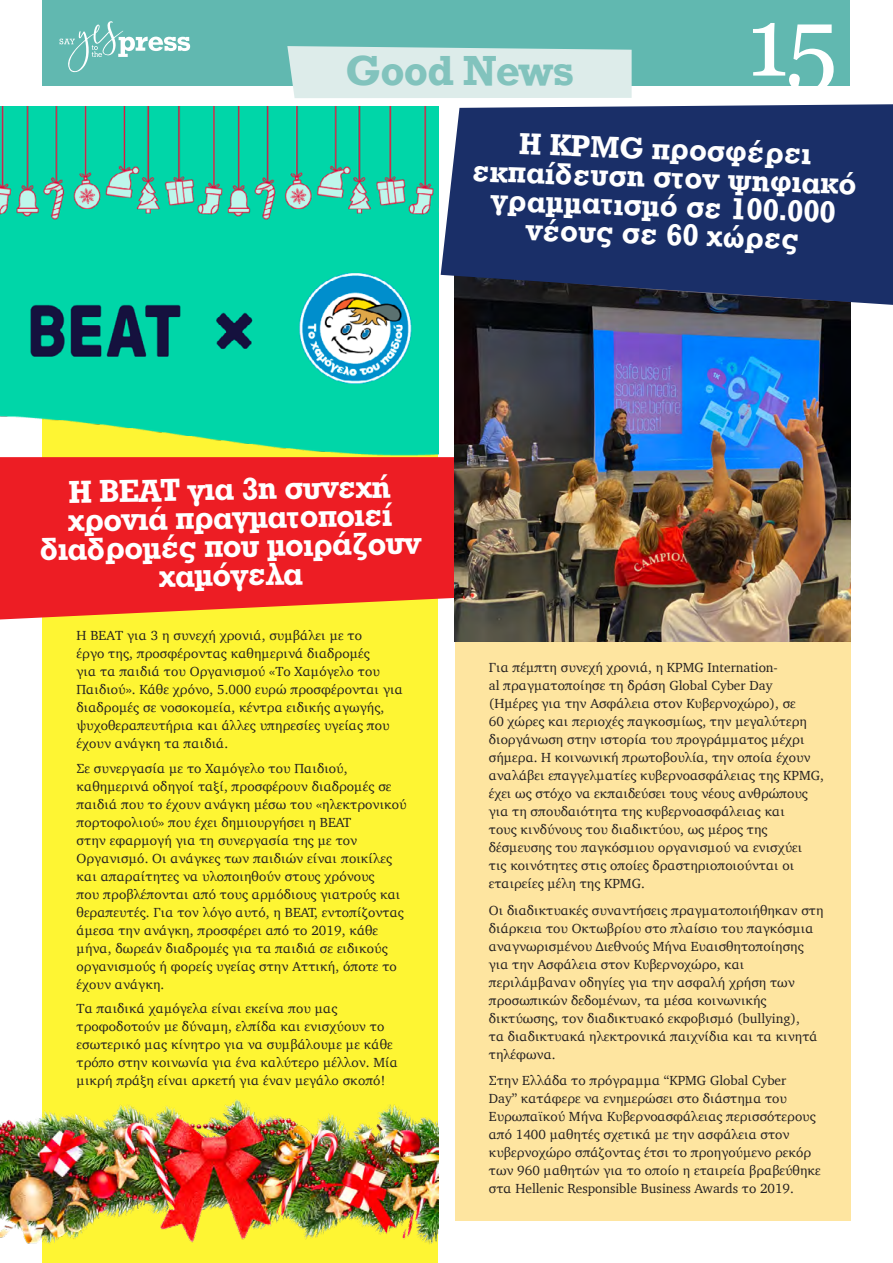
<style>
.page{position:relative;width:893px;height:1263px;background:#fff}
.page>*{position:absolute;margin:0;border:0;box-sizing:border-box;transform-origin:0 0}
.t1{font:97.5px "Georgia";color:#fff}
.t2{font:700 39.6px "Rockwell";letter-spacing:-.02em;color:#82c3bd}
.t3{font:33px/28.5px "UB Rockwell Bold";color:#fff;text-align:center}
.t4{font:31.5px/28.5px "UB Rockwell Bold";color:#fff;text-align:center}
.t5{font:13.5px/18px "Charter";color:#231f20}
</style>
<div class="page">
<div style="left:43px;top:0;width:807px;height:85px;background:#61b8b0"></div>
<svg style="left:60px;top:21px;width:130px;height:51px"></svg>
<div style="left:455px;top:247px;width:395px;height:973px;background:#fee5a0"></div>
<div style="left:43px;top:106px;width:395px;height:1157px;background:#fef533"></div>
<svg style="left:0;top:457px;width:455px;height:162px;background:#ed2c26"></svg>
<div style="left:287px;top:46px;width:345px;height:52px;background:#ddecea"></div>
<img style="left:0;top:106px;width:438px;height:366px">
<img style="left:0;top:1099px;width:438px;height:145px">
<img style="left:455px;top:305px;width:395px;height:337px">
<svg style="left:441px;top:104px;width:452px;height:201px;background:#213467"></svg>
<h2 class="t2" style="left:345px;top:45px;width:230px">Good Νews</h2>
<h1 class="t1" style="left:747px;top:-29px;width:92px">15</h1>
<h3 class="t4" style="left:474px;top:128px;width:386px;rotate:2deg">Η KPMG προσφέρει εκπαίδευση στον ψηφιακό γραμματισμό σε 100.000 νέους σε 60 χώρες</h3>
<h3 class="t3" style="left:39px;top:478px;width:383px;rotate:-1deg">Η ΒΕΑΤ για 3η συνεχή χρονιά πραγματοποιεί διαδρομές που μοιράζουν χαμόγελα</h3>
<p class="t5" style="left:77px;top:627px;width:328px">Η ΒΕΑΤ για 3 η συνεχή χρονιά, συμβάλει με το<br>έργο της, προσφέροντας καθημερινά διαδρομές<br>για τα παιδιά του Οργανισμού «Το Χαμόγελο του Παιδιού». Κάθε χρόνο, 5.000 ευρώ προσφέρονται για διαδρομές σε νοσοκομεία, κέντρα ειδικής αγωγής, ψυχοθεραπευτήρια και άλλες υπηρεσίες υγείας που έχουν ανάγκη τα παιδιά.</p>
<p class="t5" style="left:77px;top:759px;width:332px">Σε συνεργασία με το Χαμόγελο του Παιδιού, καθημερινά οδηγοί ταξί, προσφέρουν διαδρομές σε παιδιά που το έχουν ανάγκη μέσω του «ηλεκτρονικού πορτοφολιού» που έχει δημιουργήσει η BEAT<br>στην εφαρμογή για τη συνεργασία της με τον Οργανισμό. Οι ανάγκες των παιδιών είναι ποικίλες και απαραίτητες να υλοποιηθούν στους χρόνους<br>που προβλέπονται από τους αρμόδιους γιατρούς και θεραπευτές. Για τον λόγο αυτό, η BEAT, εντοπίζοντας άμεσα την ανάγκη, προσφέρει από το 2019, κάθε μήνα, δωρεάν διαδρομές για τα παιδιά σε ειδικούς οργανισμούς ή φορείς υγείας στην Αττική, όποτε το έχουν ανάγκη.</p>
<p class="t5" style="left:77px;top:999px;width:323px">Τα παιδικά χαμόγελα είναι εκείνα που μας τροφοδοτούν με δύναμη, ελπίδα και ενισχύουν το εσωτερικό μας κίνητρο για να συμβάλουμε με κάθε τρόπο στην κοινωνία για ένα καλύτερο μέλλον. Μία μικρή πράξη είναι αρκετή για έναν μεγάλο σκοπό!</p>
<p class="t5" style="left:489px;top:658px;width:336px">Για πέμπτη συνεχή χρονιά, η KPMG Internation-<br>al πραγματοποίησε τη δράση Global Cyber Day (Ημέρες για την Ασφάλεια στον Κυβερνοχώρο), σε<br>60 χώρες και περιοχές παγκοσμίως, την μεγαλύτερη διοργάνωση στην ιστορία του προγράμματος μέχρι σήμερα. Η κοινωνική πρωτοβουλία, την οποία έχουν αναλάβει επαγγελματίες κυβερνοασφάλειας της KPMG, έχει ως στόχο να εκπαιδεύσει τους νέους ανθρώπους για τη σπουδαιότητα της κυβερνοασφάλειας και<br>τους κινδύνους του διαδικτύου, ως μέρος της δέσμευσης του παγκόσμιου οργανισμού να ενισχύει<br>τις κοινότητες στις οποίες δραστηριοποιούνται οι εταιρείες μέλη της KPMG.</p>
<p class="t5" style="left:489px;top:901px;width:336px">Οι διαδικτυακές συναντήσεις πραγματοποιήθηκαν στη διάρκεια του Οκτωβρίου στο πλαίσιο του παγκόσμια αναγνωρισμένου Διεθνούς Μήνα Ευαισθητοποίησης για την Ασφάλεια στον Κυβερνοχώρο, και περιλάμβαναν οδηγίες για την ασφαλή χρήση των προσωπικών δεδομένων, τα μέσα κοινωνικής δικτύωσης, τον διαδικτυακό εκφοβισμό (bullying),<br>τα διαδικτυακά ηλεκτρονικά παιχνίδια και τα κινητά τηλέφωνα.</p>
<p class="t5" style="left:489px;top:1071px;width:333px">Στην Ελλάδα το πρόγραμμα “KPMG Global Cyber<br>Day” κατάφερε να ενημερώσει στο διάστημα του Ευρωπαϊκού Μήνα Κυβερνοασφάλειας περισσότερους από 1400 μαθητές σχετικά με την ασφάλεια στον κυβερνοχώρο σπάζοντας έτσι το προηγούμενο ρεκόρ των 960 μαθητών για το οποίο η εταιρεία βραβεύθηκε στα Hellenic Responsible Business Awards τo 2019.</p>
</div>
